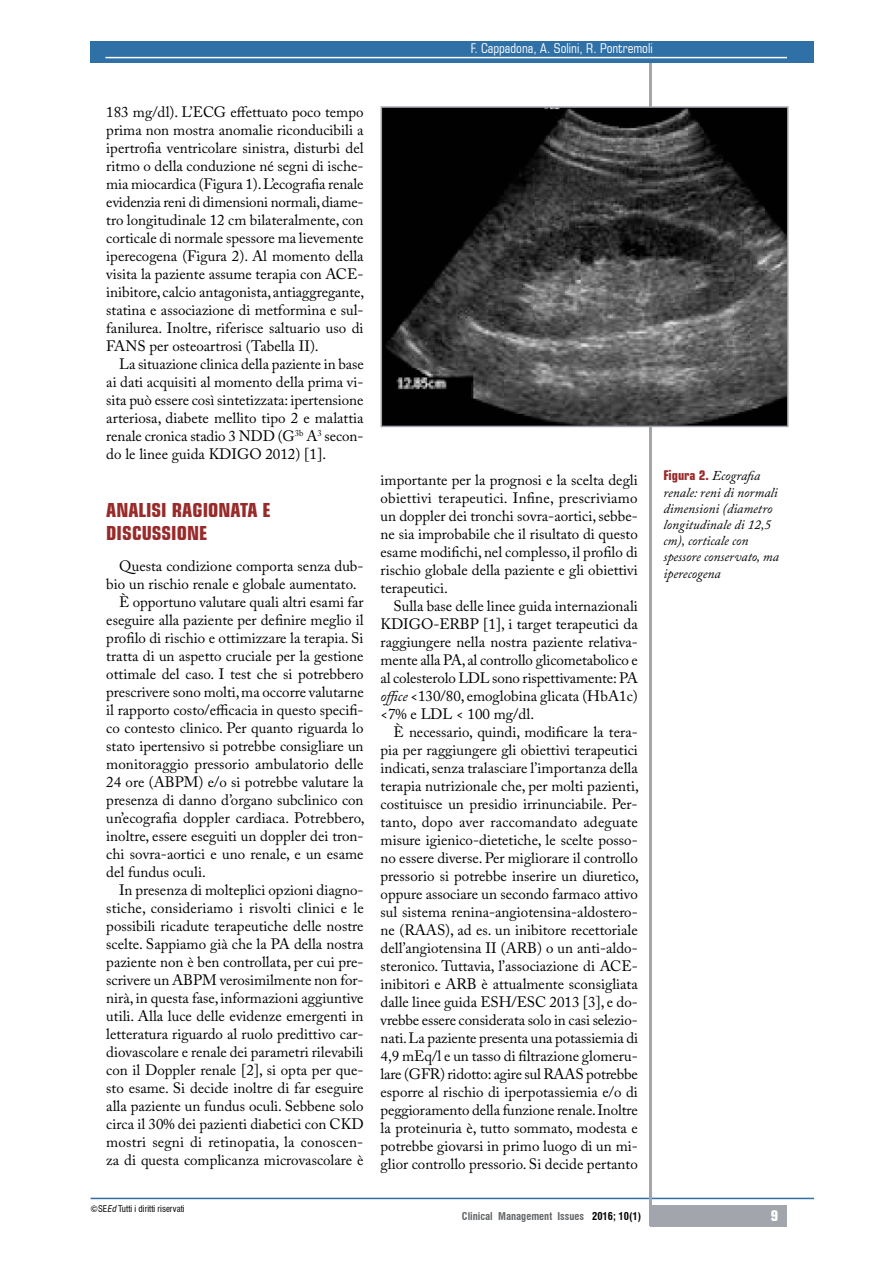
<style>
.page{position:relative;width:893px;height:1263px;background:#fff}
.page>*{position:absolute;margin:0;border:0;box-sizing:border-box;transform-origin:0 0}
.t1{font:700 condensed 19.5px/23.4px "Square 721 BT";color:#992a2a}
.t2{font:15px/18px "Adobe Caslon Pro";color:#000;text-align:justify}
.t3{font:700 condensed 15px "Square 721 BT";color:#fff}
.t4{font:italic 13.5px/16.2px "Adobe Caslon Pro";color:#000}
.t5{font:condensed 13.5px "Square 721 BT";color:#fff}
.t6{font:700 condensed 10.5px "Swiss 721 BT";color:#626568}
.t7{font:condensed 9px "Swiss 721 BT";color:#000}
.s1{font-style:italic}
.s2{color:#000}
.s3{font-family:"Square 721 BT";font-weight:700;font-style:normal;font-stretch:condensed;color:#992a2a}
</style>
<div class="page">
<hr style="left:91px;top:1198px;width:723px;height:1px;background:#2f70a7">
<hr style="left:649px;top:48px;width:3px;height:1178px;background:#a3a5ac">
<div style="left:651px;top:1205px;width:136px;height:21px;background:#a3a5ac"></div>
<div style="left:91px;top:41px;width:723px;height:22px;background:#2f70a7"></div>
<hr style="left:105px;top:57px;width:682px;height:1px;background:#fff">
<img style="left:384px;top:109px;width:401px;height:315px">
<div style="left:381px;top:106px;width:407px;height:321px;border:2px solid #a3a5ac"></div>
<p class="t5" style="left:471px;top:40px;width:183px">F. Cappadona, A. Solini, R. Pontremoli</p>
<p class="t2" style="left:106px;top:103px;width:260px">183 mg/dl). L’ECG effettuato poco tempo prima non mostra anomalie riconducibili a ipertrofia ventricolare sinistra, disturbi del ritmo o della conduzione né segni di ische&shy;mia miocardica (Figura 1). L’ecografia renale evidenzia reni di dimensioni normali, diame&shy;tro longitudinale 12 cm bilateralmente, con corticale di normale spessore ma lievemente iperecogena (Figura 2). Al momento della visita la paziente assume terapia con ACE&shy;inibitore, calcio antagonista, antiaggregante, statina e associazione di metformina e sul&shy;fanilurea. Inoltre, riferisce saltuario uso di FANS per osteoartrosi (Tabella II).</p>
<p class="t2" style="left:106px;top:355px;width:259px;text-indent:13px">La situazione clinica della paziente in base ai dati acquisiti al momento della prima vi&shy;sita può essere così sintetizzata: ipertensione arteriosa, diabete mellito tipo 2 e malattia renale cronica stadio 3 NDD (G<sup>3b</sup> A<sup>3</sup> secon&shy;do le linee guida KDIGO 2012) [1].</p>
<h1 class="t1" style="left:106px;top:498px;width:166px">ANALISI RAGIONATA E<br>DISCUSSIONE</h1>
<p class="t2" style="left:119px;top:557px;width:246px">Questa condizione comporta senza dub-</p>
<p class="t2" style="left:106px;top:575px;width:252px">bio un rischio renale e globale aumentato.</p>
<p class="t2" style="left:119px;top:593px;width:246px">È opportuno valutare quali altri esami far</p>
<p class="t2" style="left:106px;top:611px;width:259px">eseguire alla paziente per definire meglio il</p>
<p class="t2" style="left:106px;top:629px;width:259px">profilo di rischio e ottimizzare la terapia. Si</p>
<p class="t2" style="left:106px;top:647px;width:259px">tratta di un aspetto cruciale per la gestione</p>
<p class="t2" style="left:106px;top:665px;width:259px">ottimale del caso. I test che si potrebbero</p>
<p class="t2" style="left:106px;top:683px;width:259px">prescrivere sono molti, ma occorre valutarne</p>
<p class="t2" style="left:106px;top:701px;width:259px">il rapporto costo/efficacia in questo specifi-</p>
<p class="t2" style="left:106px;top:719px;width:259px">co contesto clinico. Per quanto riguarda lo</p>
<p class="t2" style="left:106px;top:737px;width:259px">stato ipertensivo si potrebbe consigliare un</p>
<p class="t2" style="left:106px;top:755px;width:259px">monitoraggio pressorio ambulatorio delle</p>
<p class="t2" style="left:106px;top:773px;width:259px">24 ore (ABPM) e/o si potrebbe valutare la</p>
<p class="t2" style="left:106px;top:791px;width:259px">presenza di danno d’organo subclinico con</p>
<p class="t2" style="left:106px;top:809px;width:260px">un’ecografia doppler cardiaca. Potrebbero,</p>
<p class="t2" style="left:106px;top:827px;width:259px">inoltre, essere eseguiti un doppler dei tron-</p>
<p class="t2" style="left:106px;top:845px;width:259px">chi sovra-aortici e uno renale, e un esame</p>
<p class="t2" style="left:106px;top:863px;width:101px">del fundus oculi.</p>
<p class="t2" style="left:119px;top:881px;width:246px">In presenza di molteplici opzioni diagno-</p>
<p class="t2" style="left:106px;top:899px;width:259px">stiche, consideriamo i risvolti clinici e le</p>
<p class="t2" style="left:106px;top:917px;width:259px">possibili ricadute terapeutiche delle nostre</p>
<p class="t2" style="left:106px;top:935px;width:259px">scelte. Sappiamo già che la PA della nostra</p>
<p class="t2" style="left:106px;top:953px;width:259px">paziente non è ben controllata, per cui pre-</p>
<p class="t2" style="left:106px;top:971px;width:259px">scrivere un ABPM verosimilmente non for-</p>
<p class="t2" style="left:106px;top:989px;width:259px">nirà, in questa fase, informazioni aggiuntive</p>
<p class="t2" style="left:106px;top:1007px;width:259px">utili. Alla luce delle evidenze emergenti in</p>
<p class="t2" style="left:106px;top:1025px;width:259px">letteratura riguardo al ruolo predittivo car-</p>
<p class="t2" style="left:106px;top:1043px;width:259px">diovascolare e renale dei parametri rilevabili</p>
<p class="t2" style="left:106px;top:1061px;width:259px">con il Doppler renale [2], si opta per que-</p>
<p class="t2" style="left:106px;top:1079px;width:259px">sto esame. Si decide inoltre di far eseguire</p>
<p class="t2" style="left:106px;top:1097px;width:259px">alla paziente un fundus oculi. Sebbene solo</p>
<p class="t2" style="left:106px;top:1115px;width:259px">circa il 30% dei pazienti diabetici con CKD</p>
<p class="t2" style="left:106px;top:1133px;width:258px">mostri segni di retinopatia, la conoscen-</p>
<p class="t2" style="left:106px;top:1151px;width:259px">za di questa complicanza microvascolare è</p>
<p class="t7" style="left:91px;top:1203px;width:96px">©SE<span class="s1">Ed</span> Tutti i diritti riservati</p>
<p class="t2" style="left:381px;top:471px;width:259px">importante per la prognosi e la scelta degli obiettivi terapeutici. Infine, prescriviamo un doppler dei tronchi sovra-aortici, sebbe&shy;ne sia improbabile che il risultato di questo esame modifichi, nel complesso, il profilo di rischio globale della paziente e gli obiettivi terapeutici.</p>
<p class="t2" style="left:381px;top:597px;width:259px;text-indent:13px">Sulla base delle linee guida internazionali KDIGO-ERBP [1], i target terapeutici da raggiungere nella nostra paziente relativa&shy;mente alla PA, al controllo glicometabolico e al colesterolo LDL sono rispettivamente: PA <span class="s1">office</span> &lt;130/80, emoglobina glicata (HbA1c) &lt;7% e LDL &lt; 100 mg/dl.</p>
<p class="t2" style="left:381px;top:723px;width:260px;text-indent:13px">È necessario, quindi, modificare la tera&shy;pia per raggiungere gli obiettivi terapeutici indicati, senza tralasciare l’importanza della terapia nutrizionale che, per molti pazienti, costituisce un presidio irrinunciabile. Per&shy;tanto, dopo aver raccomandato adeguate misure igienico-dietetiche, le scelte posso&shy;no essere diverse. Per migliorare il controllo pressorio si potrebbe inserire un diuretico, oppure associare un secondo farmaco attivo sul sistema renina-angiotensina-aldostero&shy;ne (RAAS), ad es. un inibitore recettoriale dell’angiotensina II (ARB) o un anti-aldo&shy;steronico. Tuttavia, l’associazione di ACE&shy;inibitori e ARB è attualmente sconsigliata dalle linee guida ESH/ESC 2013 [3], e do&shy;vrebbe essere considerata solo in casi selezio&shy;nati. La paziente presenta una potassiemia di 4,9 mEq/l e un tasso di filtrazione glomeru&shy;lare (GFR) ridotto: agire sul RAAS potrebbe esporre al rischio di iperpotassiemia e/o di peggioramento della funzione renale. Inoltre la proteinuria è, tutto sommato, modesta e potrebbe giovarsi in primo luogo di un mi&shy;glior controllo pressorio. Si decide pertanto</p>
<p class="t6" style="left:462px;top:1209px;width:181px">Clinical Management Issues <span class="s2">2016; 10(1)</span></p>
<p class="t4" style="left:663px;top:468px;width:117px"><span class="s3">FIGURA 2.</span> Ecografia renale: reni di normali dimensioni (diametro longitudinale di 12,5 cm), corticale con spessore conservato, ma iperecogena</p>
<p class="t3" style="left:771px;top:1207px;width:9px">9</p>
</div>
